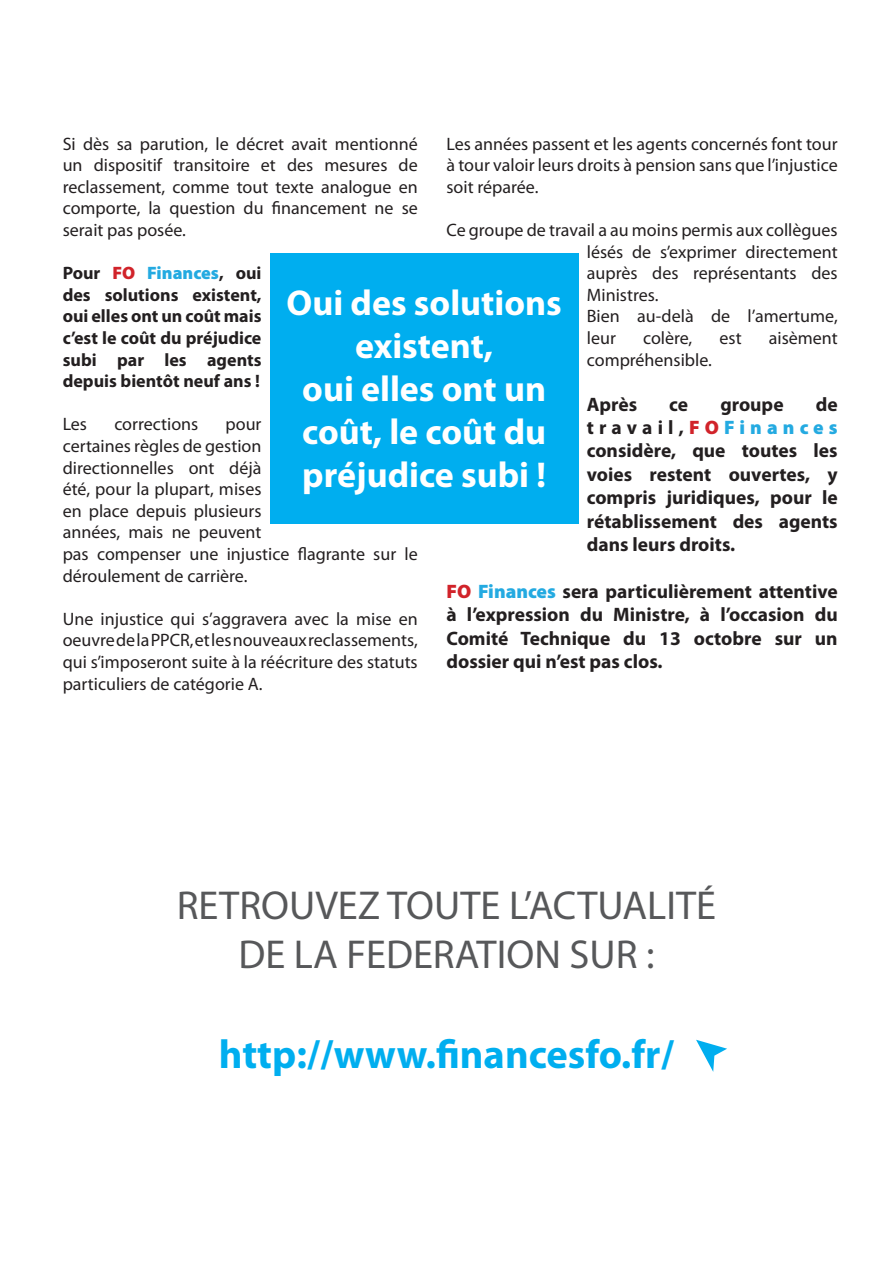
<style>
.page{position:relative;width:893px;height:1263px;background:#fff}
.page>*{position:absolute;margin:0;border:0;box-sizing:border-box;transform-origin:0 0}
.t1{font:40.5px "Myriad Pro";color:#57585a}
.t2{font:700 40.5px "Myriad Pro";color:#00aeef}
.t3{font:700 36px/43.2px "Myriad Pro";color:#fff;text-align:center}
.Sans_interligne{font:700 19.5px/23.4px "Myriad Pro";color:#231f20;text-align:justify}
.Sans_interligne-2{font:18px/21.6px "Myriad Pro";color:#231f20;text-align:justify}
.Sans_interligne-3{font:700 18px/21.6px "Myriad Pro";color:#231f20;text-align:justify}
.s1{font-weight:900;color:#d1232a}
.s2{font-weight:900;color:#24aae1}
</style>
<div class="page">
<svg style="left:696px;top:1040px;width:31px;height:32px"></svg>
<div style="left:270px;top:253px;width:308px;height:271px;background:#00aeef"></div>
<p class="Sans_interligne-2" style="left:446px;top:132px;width:393px">Les années passent et les agents concernés font tour à tour valoir leurs droits à pension sans que l’injustice soit réparée.</p>
<p class="Sans_interligne-2" style="left:587px;top:219px;width:252px;text-indent:-140px">Ce groupe de travail a au moins permis aux collègues lésés de s’exprimer directement auprès des représentants des Ministres.</p>
<p class="Sans_interligne-2" style="left:587px;top:305px;width:252px">Bien au-delà de l’amertume, leur</p>
<p class="Sans_interligne-2" style="left:63px;top:132px;width:357px">Si dès sa parution, le décret avait mentionné un dispositif transitoire et des mesures de reclassement, comme tout texte analogue en comporte, la question du financement ne se serait pas posée.</p>
<p class="Sans_interligne-3" style="left:63px;top:262px;width:200px">Pour <span class="s1">FO</span> <span class="s2">Finances</span>, oui des solutions existent, oui elles ont un coût mais c’est le coût du préjudice subi par les agents depuis bientôt neuf ans !</p>
<p class="Sans_interligne-2" style="left:63px;top:413px;width:26px">Les</p>
<p class="Sans_interligne-2" style="left:114px;top:413px;width:85px">corrections</p>
<p class="t3" style="left:286px;top:280px;width:277px">Oui des solutions existent,</p>
<p class="t3" style="left:302px;top:366px;width:245px;text-align:justify">oui elles ont un coût, le coût du préjudice subi !</p>
<p class="Sans_interligne-2" style="left:643px;top:327px;width:51px">colère,</p>
<p class="Sans_interligne-2" style="left:719px;top:327px;width:24px">est</p>
<p class="Sans_interligne-2" style="left:769px;top:327px;width:70px">aisèment</p>
<p class="Sans_interligne-2" style="left:587px;top:348px;width:127px">compréhensible.</p>
<p class="Sans_interligne" style="left:587px;top:392px;width:52px">Après</p>
<p class="Sans_interligne" style="left:669px;top:392px;width:20px">ce</p>
<p class="Sans_interligne" style="left:720px;top:392px;width:65px">groupe</p>
<p class="Sans_interligne" style="left:587px;top:392px;width:252px;text-indent:229px">de travail,<span class="s1">FO</span><span class="s2">Finances </span>considère, que toutes les voies restent ouvertes, y compris juridiques, pour le rétablissement des agents dans leurs droits.</p>
<p class="Sans_interligne" style="left:446px;top:579px;width:393px"><span class="s1">FO</span> <span class="s2">Finances</span> sera particulièrement attentive à l’expression du Ministre, à l’occasion du Comité Technique du 13 octobre sur un dossier qui n’est pas clos.</p>
<p class="Sans_interligne-2" style="left:63px;top:413px;width:357px;text-align:left;text-indent:163px">pour<br>certaines règles de gestion<br>directionnelles ont déjà<br>été, pour la plupart, mises<br>en place depuis plusieurs<br>années, mais ne peuvent<br>pas compenser une injustice flagrante sur le déroulement de carrière.</p>
<p class="Sans_interligne-2" style="left:63px;top:608px;width:357px">Une injustice qui s’aggravera avec la mise en oeuvre de la PPCR, et les nouveaux reclassements, qui s’imposeront suite à la réécriture des statuts particuliers de catégorie A.</p>
<p class="t1" style="left:177px;top:880px;width:541px">RETROUVEZ TOUTE L’ACTUALITÉ</p>
<p class="t1" style="left:238px;top:929px;width:418px">DE LA FEDERATION SUR :</p>
<p class="t2" style="left:219px;top:1028px;width:457px">http://www.financesfo.fr/</p>
</div>
